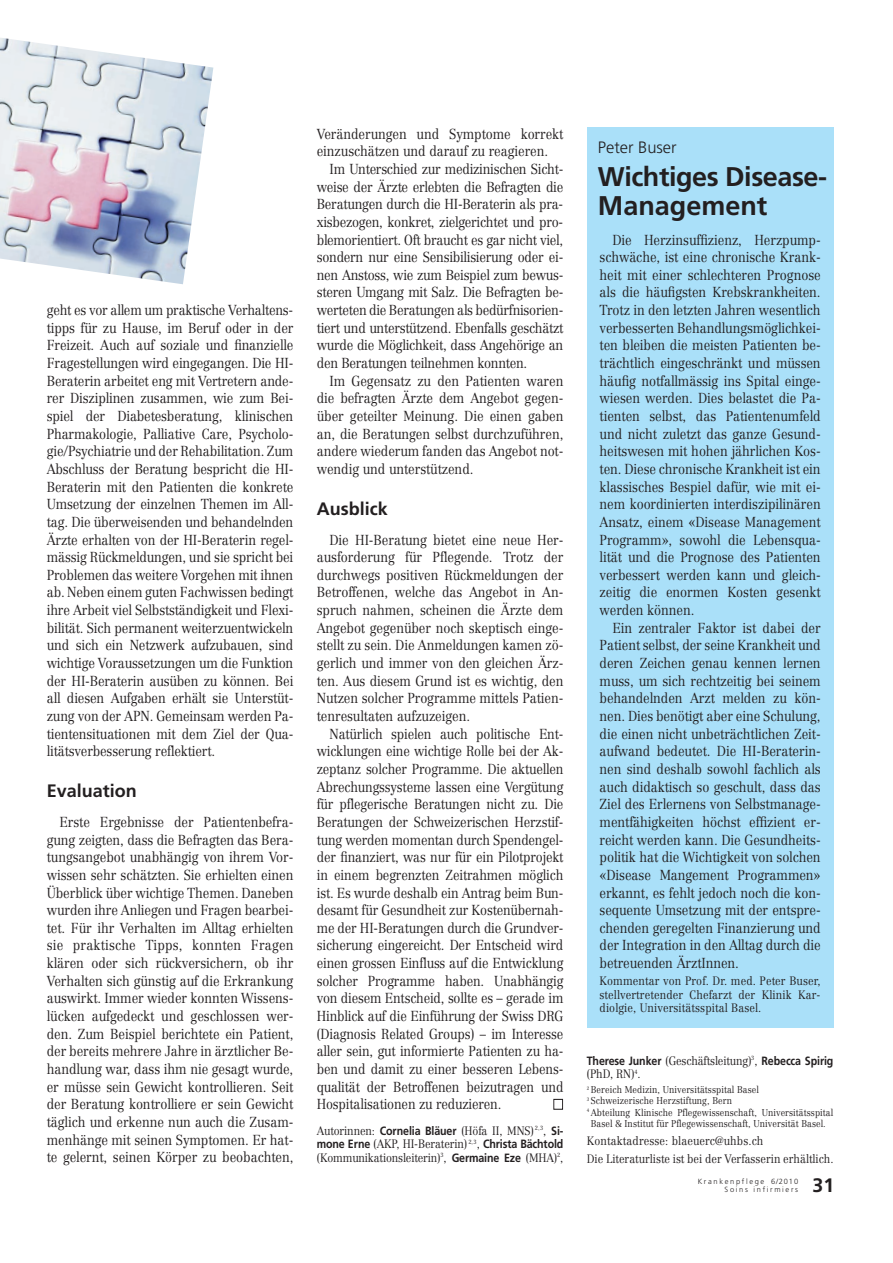
<style>
.page{position:relative;width:893px;height:1263px;background:#fff}
.page>*{position:absolute;margin:0;border:0;box-sizing:border-box;transform-origin:0 0}
.t1{font:700 27px/28.5px "Frutiger";letter-spacing:-.015em;color:#231f20}
.t2{font:700 19.5px "Frutiger";color:#231f20}
.t3{font:700 18px "Frutiger";color:#231f20}
.t4{font:300 16.5px "Frutiger";color:#231f20}
.t5{font:300 14.25px/17.7px "Centennial";letter-spacing:-.005em;color:#231f20;text-align:justify;scale:.89 1}
.t6{font:300 14.25px/17.7px "Centennial";letter-spacing:-.005em;color:#231f20;text-align:justify;scale:.88 1}
.t7{font:14.25px "Zapf Dingbats";color:#fff;scale:.89 1}
.t8{font:300 12px/13.5px "Centennial";color:#231f20;text-align:justify;scale:.89 1}
.t9{font:700 12px "Frutiger";letter-spacing:-.01em;color:#231f20;scale:.89 1}
.t10{font:300 9.75px "Centennial";letter-spacing:.01em;color:#231f20;scale:.89 1}
.t11{font:300 7.5px/8.2px "Frutiger";letter-spacing:.22em;color:#231f20;text-align:right}
.s1{font-family:"Frutiger";font-weight:700}
.s2{font-family:"Centennial";font-weight:300}
</style>
<div class="page">
<div style="left:587px;top:127px;width:246px;height:900px;background:#aae0f9"></div>
<img style="left:0;top:38px;width:213px;height:246px">
<p class="t5" style="left:47px;top:302px;width:279px">geht es vor allem um praktische Verhaltens&shy;tipps für zu Hause, im Beruf oder in der Freizeit. Auch auf soziale und finanzielle Fragestellungen wird eingegangen. Die HI-Beraterin arbeitet eng mit Vertretern ande&shy;rer Disziplinen zusammen, wie zum Bei&shy;spiel der Diabetesberatung, klinischen Pharmakologie, Palliative Care, Psycholo&shy;gie/Psychiatrie und der Rehabilitation. Zum Abschluss der Beratung bespricht die HI-Beraterin mit den Patienten die konkrete Umsetzung der einzelnen Themen im All&shy;tag. Die überweisenden und behandelnden Ärzte erhalten von der HI-Beraterin regel&shy;mässig Rückmeldungen, und sie spricht bei Problemen das weitere Vorgehen mit ihnen ab. Neben einem guten Fachwissen bedingt ihre Arbeit viel Selbstständigkeit und Flexi&shy;bilität. Sich permanent weiterzuentwickeln und sich ein Netzwerk aufzubauen, sind wichtige Voraussetzungen um die Funktion der HI-Beraterin ausüben zu können. Bei all diesen Aufgaben erhält sie Unterstüt&shy;zung von der APN. Gemeinsam werden Pa&shy;tientensituationen mit dem Ziel der Qua&shy;litätsverbesserung reflektiert.</p>
<p class="t3" style="left:47px;top:784px;width:92px">Evaluation</p>
<p class="t5" style="left:47px;top:814px;width:279px;text-indent:13px">Erste Ergebnisse der Patientenbefra&shy;gung zeigten, dass die Befragten das Bera&shy;tungsangebot unabhängig von ihrem Vor&shy;wissen sehr schätzten. Sie erhielten einen Überblick über wichtige Themen. Daneben wurden ihre Anliegen und Fragen bearbei&shy;tet. Für ihr Verhalten im Alltag erhielten sie praktische Tipps, konnten Fragen klären oder sich rückversichern, ob ihr Verhalten sich günstig auf die Erkrankung auswirkt. Immer wieder konnten Wissens&shy;lücken aufgedeckt und geschlossen wer&shy;den. Zum Beispiel berichtete ein Patient, der bereits mehrere Jahre in ärztlicher Be&shy;handlung war, dass ihm nie gesagt wurde, er müsse sein Gewicht kontrollieren. Seit der Beratung kontrolliere er sein Gewicht täglich und erkenne nun auch die Zusam&shy;menhänge mit seinen Symptomen. Er hat&shy;te gelernt, seinen Körper zu beobachten,</p>
<p class="t5" style="left:317px;top:126px;width:279px">Veränderungen und Symptome korrekt einzuschätzen und darauf zu reagieren.</p>
<p class="t5" style="left:317px;top:161px;width:279px;text-indent:13px">Im Unterschied zur medizinischen Sicht&shy;weise der Ärzte erlebten die Befragten die Beratungen durch die HI-Beraterin als pra&shy;xisbezogen, konkret, zielgerichtet und pro&shy;blemorientiert. Oft braucht es gar nicht viel, sondern nur eine Sensibilisierung oder ei&shy;nen Anstoss, wie zum Beispiel zum bewus&shy;steren Umgang mit Salz. Die Befragten be&shy;werteten die Beratungen als bedürfnisorien&shy;tiert und unterstützend. Ebenfalls geschätzt wurde die Möglichkeit, dass Angehörige an den Beratungen teilnehmen konnten.</p>
<p class="t5" style="left:317px;top:373px;width:279px;text-indent:13px">Im Gegensatz zu den Patienten waren die befragten Ärzte dem Angebot gegen&shy;über geteilter Meinung. Die einen gaben an, die Beratungen selbst durchzuführen, andere wiederum fanden das Angebot not&shy;wendig und unterstützend.</p>
<p class="t3" style="left:317px;top:501px;width:72px">Ausblick</p>
<p class="t5" style="left:317px;top:532px;width:279px;text-indent:13px">Die HI-Beratung bietet eine neue Her&shy;ausforderung für Pflegende. Trotz der durchwegs positiven Rückmeldungen der Betroffenen, welche das Angebot in An&shy;spruch nahmen, scheinen die Ärzte dem Angebot gegenüber noch skeptisch einge&shy;stellt zu sein. Die Anmeldungen kamen zö&shy;gerlich und immer von den gleichen Ärz&shy;ten. Aus diesem Grund ist es wichtig, den Nutzen solcher Programme mittels Patien&shy;tenresultaten aufzuzeigen.</p>
<p class="t6" style="left:317px;top:726px;width:282px;text-indent:13px">Natürlich spielen auch politische Ent&shy;wicklungen eine wichtige Rolle bei der Ak&shy;zeptanz solcher Programme. Die aktuellen Abrechungssysteme lassen eine Vergütung für pflegerische Beratungen nicht zu. Die Beratungen der Schweizerischen Herzstif&shy;tung werden momentan durch Spendengel&shy;der finanziert, was nur für ein Pilotprojekt in einem begrenzten Zeitrahmen möglich ist. Es wurde deshalb ein Antrag beim Bun&shy;desamt für Gesundheit zur Kostenübernah&shy;me der HI-Beratungen durch die Grundver&shy;sicherung eingereicht. Der Entscheid wird einen grossen Einfluss auf die Entwicklung solcher Programme haben. Unabhängig von diesem Entscheid, sollte es – gerade im Hinblick auf die Einführung der Swiss DRG (Diagnosis Related Groups) – im Interesse aller sein, gut informierte Patienten zu ha&shy;ben und damit zu einer besseren Lebens&shy;qualität der Betroffenen beizutragen und Hospitalisationen zu reduzieren.</p>
<p class="t7" style="left:553px;top:1096px;width:12px">■</p>
<p class="t8" style="left:317px;top:1125px;width:279px">Autorinnen: <span class="s1">Cornelia Bläuer</span> (Höfa II, MNS) <sup>2,3</sup>, <span class="s1">Si-</span></p>
<p class="t9" style="left:317px;top:1139px;width:279px">mone Erne <span class="s2">(AKP, HI-Beraterin)</span> <sup>2,3</sup><span class="s2">,</span> Christa Bächtold</p>
<p class="t8" style="left:317px;top:1152px;width:279px">(Kommunikationsleiterin)<sup>3</sup>, <span class="s1">Germaine Eze</span> (MHA)<sup>2</sup>,</p>
<p class="t4" style="left:598px;top:141px;width:80px">Peter Buser</p>
<h1 class="t1" style="left:598px;top:165px;width:231px">Wichtiges Disease-<br>Management</h1>
<p class="t5" style="left:600px;top:232px;width:250px;text-indent:13px">Die Herzinsuffizienz, Herzpump&shy;schwäche, ist eine chronische Krank&shy;heit mit einer schlechteren Prognose als die häufigsten Krebskrankheiten.<br>Trotz in den letzten Jahren wesentlich verbesserten Behandlungsmöglichkei&shy;ten bleiben die meisten Patienten be&shy;trächtlich eingeschränkt und müssen häufig notfallmässig ins Spital einge&shy;wiesen werden. Dies belastet die Pa&shy;tienten selbst, das Patientenumfeld und nicht zuletzt das ganze Gesund&shy;heitswesen mit hohen jährlichen Kos&shy;ten. Diese chronische Krankheit ist ein klassisches Bespiel dafür, wie mit ei&shy;nem koordinierten interdiszipilinären Ansatz, einem «Disease Management Programm», sowohl die Lebensqua&shy;lität und die Prognose des Patienten verbessert werden kann und gleich&shy;zeitig die enormen Kosten gesenkt werden können.</p>
<p class="t5" style="left:600px;top:620px;width:250px;text-indent:13px">Ein zentraler Faktor ist dabei der Patient selbst, der seine Krankheit und deren Zeichen genau kennen lernen muss, um sich rechtzeitig bei seinem behandelnden Arzt melden zu kön&shy;nen. Dies benötigt aber eine Schulung, die einen nicht unbeträchtlichen Zeit&shy;aufwand bedeutet. Die HI-Beraterin&shy;nen sind deshalb sowohl fachlich als auch didaktisch so geschult, dass das Ziel des Erlernens von Selbstmanage&shy;mentfähigkeiten höchst effizient er&shy;reicht werden kann. Die Gesundheits&shy;politik hat die Wichtigkeit von solchen «Disease Mangement Programmen» erkannt, es fehlt jedoch noch die kon&shy;sequente Umsetzung mit der entspre&shy;chenden geregelten Finanzierung und der Integration in den Alltag durch die betreuenden ÄrztInnen.</p>
<p class="t8" style="left:600px;top:975px;width:250px">Kommentar von Prof. Dr. med. Peter Buser, stellvertretender Chefarzt der Klinik Kar&shy;diolgie, Universitätsspital Basel.</p>
<p class="t9" style="left:587px;top:1055px;width:279px">Therese Junker <span class="s2">(Geschäftsleitung)</span><sup>3</sup><span class="s2">,</span> Rebecca Spirig</p>
<p class="t8" style="left:587px;top:1068px;width:62px">(PhD, RN)<sup>4</sup>.</p>
<p class="t10" style="left:587px;top:1086px;width:195px"><sup>2</sup> Bereich Medizin, Universitätsspital Basel</p>
<p class="t10" style="left:587px;top:1097px;width:165px"><sup>3</sup> Schweizerische Herzstiftung, Bern</p>
<p class="t10" style="left:587px;top:1108px;width:278px"><sup>4</sup> Abteilung Klinische Pflegewissenschaft, Universitätsspital</p>
<p class="t10" style="left:591px;top:1119px;width:266px">Basel &amp; Institut für Pflegewissenschaft, Universität Basel.</p>
<p class="t8" style="left:587px;top:1133px;width:279px;line-height:17.4px">Kontaktadresse: blaeuerc@uhbs.ch<br>Die Literaturliste ist bei der Verfasserin erhältlich.</p>
<p class="t11" style="left:698px;top:1178px;width:102px">Krankenpflege 6/2010<br>Soins infirmiers</p>
<h2 class="t2" style="left:812px;top:1178px;width:23px">31</h2>
</div>
